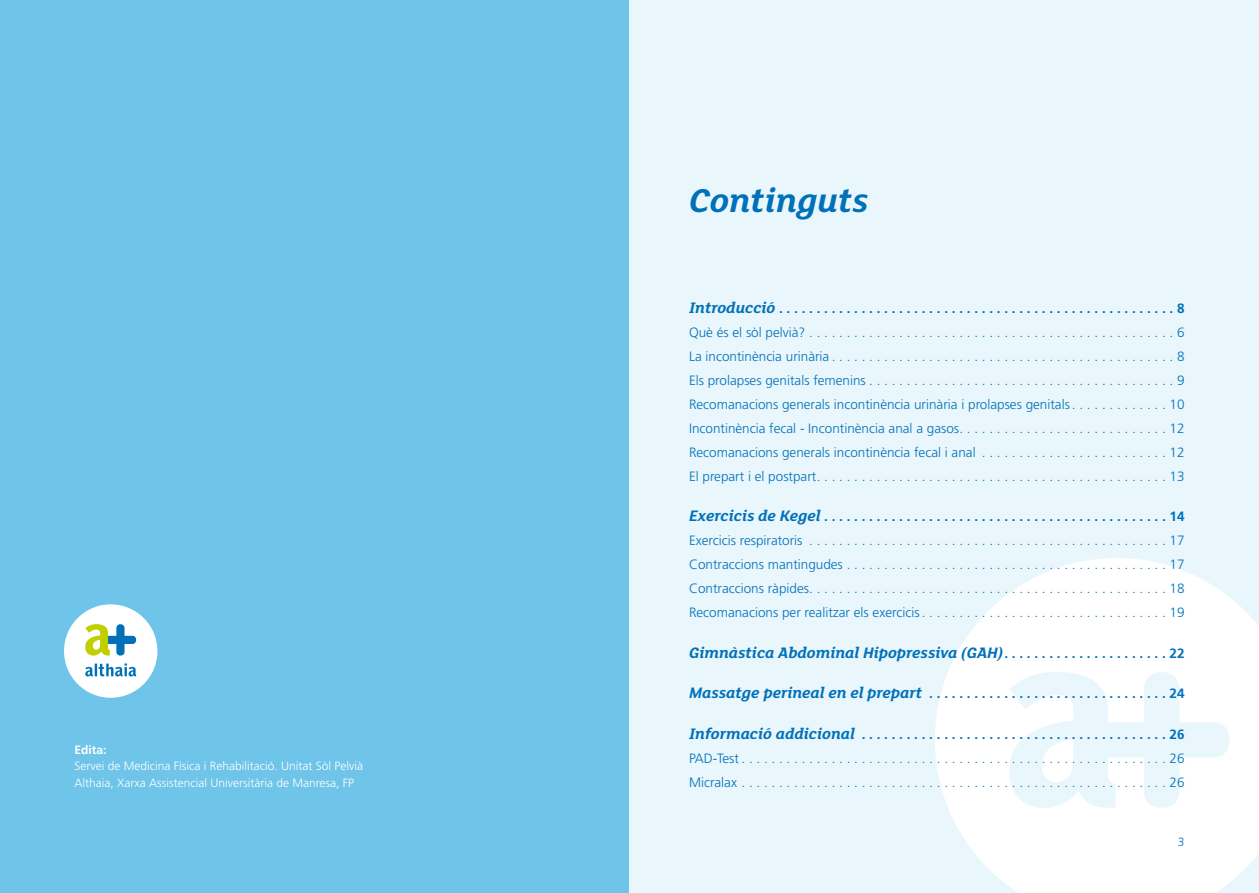
<style>
.page{position:relative;width:1259px;height:893px;background:#fff}
.page>*{position:absolute;margin:0;border:0;box-sizing:border-box;transform-origin:0 0}
.t1{font:italic 700 36px "FS Lola";color:#0071b9}
.t2{font:italic 700 16.5px "FS Lola";color:#0071b9}
.t3{font:300 13.5px/24px "Frutiger LT Std";color:#0071b9;text-align:justify}
.t4{font:700 13.5px "Frutiger LT Std";color:#0071b9}
.t5{font:300 12px/16.5px "Frutiger LT Std";color:#fff}
.t6{font:700 12px "Frutiger LT Std";color:#fff}
.t7{font:300 12px "Frutiger LT Std";color:#0071b9}
.s1{font-family:"FS Lola";font-weight:700;font-style:italic;font-size:16.5px}
.s2{font-weight:700}
.s3{font-family:"Frutiger LT Std";font-style:normal;font-size:13.5px}
.s4{font-family:"FS Lola";font-style:italic;font-size:16.5px}
</style>
<div class="page">
<div style="left:0;top:0;width:629px;height:893px;background:#6ec4e9"></div>
<div style="left:629px;top:0;width:630px;height:893px;background:#e9f6fc"></div>
<svg style="left:935px;top:558px;width:324px;height:335px;fill:#fff"></svg>
<div style="left:64px;top:604px;width:93px;height:94px;background:#fff;border-radius:50%"></div>
<svg style="left:85px;top:663px;width:51px;height:13px"></svg>
<svg style="left:85px;top:624px;width:51px;height:32px"></svg>
<p class="t6" style="left:74px;top:742px;width:34px">Edita:</p>
<p class="t5" style="left:74px;top:758px;width:290px">Servei de Medicina Física i Rehabilitació. Unitat Sòl Pelvià<br>Althaia, Xarxa Assistencial Universitària de Manresa, FP</p>
<h1 class="t1" style="left:689px;top:175px;width:181px">Continguts</h1>
<p class="t3" style="left:689px;top:296px;width:497px"><span class="s1">Introducció</span> <span class="s2">. . . . . . . . . . . . . . . . . . . . . . . . . . . . . . . . . . . . . . . . . . . . . . . . . . . . . 8<br></span>Què és el sòl pelvià? . . . . . . . . . . . . . . . . . . . . . . . . . . . . . . . . . . . . . . . . . . . . . . . . . 6<br>La incontinència urinària . . . . . . . . . . . . . . . . . . . . . . . . . . . . . . . . . . . . . . . . . . . . . . 8<br>Els prolapses genitals femenins . . . . . . . . . . . . . . . . . . . . . . . . . . . . . . . . . . . . . . . . . 9<br>Recomanacions generals incontinència urinària i prolapses genitals . . . . . . . . . . . . . 10<br>Incontinència fecal - Incontinència anal a gasos . . . . . . . . . . . . . . . . . . . . . . . . . . . . 12<br>Recomanacions generals incontinència fecal i anal . . . . . . . . . . . . . . . . . . . . . . . . . 12<br>El prepart i el postpart . . . . . . . . . . . . . . . . . . . . . . . . . . . . . . . . . . . . . . . . . . . . . . . 13</p>
<p class="t3" style="left:689px;top:505px;width:497px"><span class="s1">Exercicis de Kegel</span> <span class="s2">. . . . . . . . . . . . . . . . . . . . . . . . . . . . . . . . . . . . . . . . . . . . . . 14<br></span>Exercicis respiratoris . . . . . . . . . . . . . . . . . . . . . . . . . . . . . . . . . . . . . . . . . . . . . . . . 17<br>Contraccions mantingudes . . . . . . . . . . . . . . . . . . . . . . . . . . . . . . . . . . . . . . . . . . . 17<br>Contraccions ràpides . . . . . . . . . . . . . . . . . . . . . . . . . . . . . . . . . . . . . . . . . . . . . . . . 18<br>Recomanacions per realitzar els exercicis . . . . . . . . . . . . . . . . . . . . . . . . . . . . . . . . . 19</p>
<p class="t2" style="left:689px;top:641px;width:497px">Gimnàstica Abdominal Hipopressiva (GAH) <span class="s3">. . . . . . . . . . . . . . . . . . . . . . 22</span></p>
<p class="t4" style="left:689px;top:685px;width:497px"><span class="s4">Massatge perineal en el prepart</span> . . . . . . . . . . . . . . . . . . . . . . . . . . . . . . . . 24</p>
<p class="t3" style="left:689px;top:722px;width:497px"><span class="s1">Informació addicional</span> <span class="s2">. . . . . . . . . . . . . . . . . . . . . . . . . . . . . . . . . . . . . . . . . 26<br></span>PAD-Test . . . . . . . . . . . . . . . . . . . . . . . . . . . . . . . . . . . . . . . . . . . . . . . . . . . . . . . . . 26<br>Micralax . . . . . . . . . . . . . . . . . . . . . . . . . . . . . . . . . . . . . . . . . . . . . . . . . . . . . . . . . 26</p>
<p class="t7" style="left:1178px;top:835px;width:8px">3</p>
</div>
